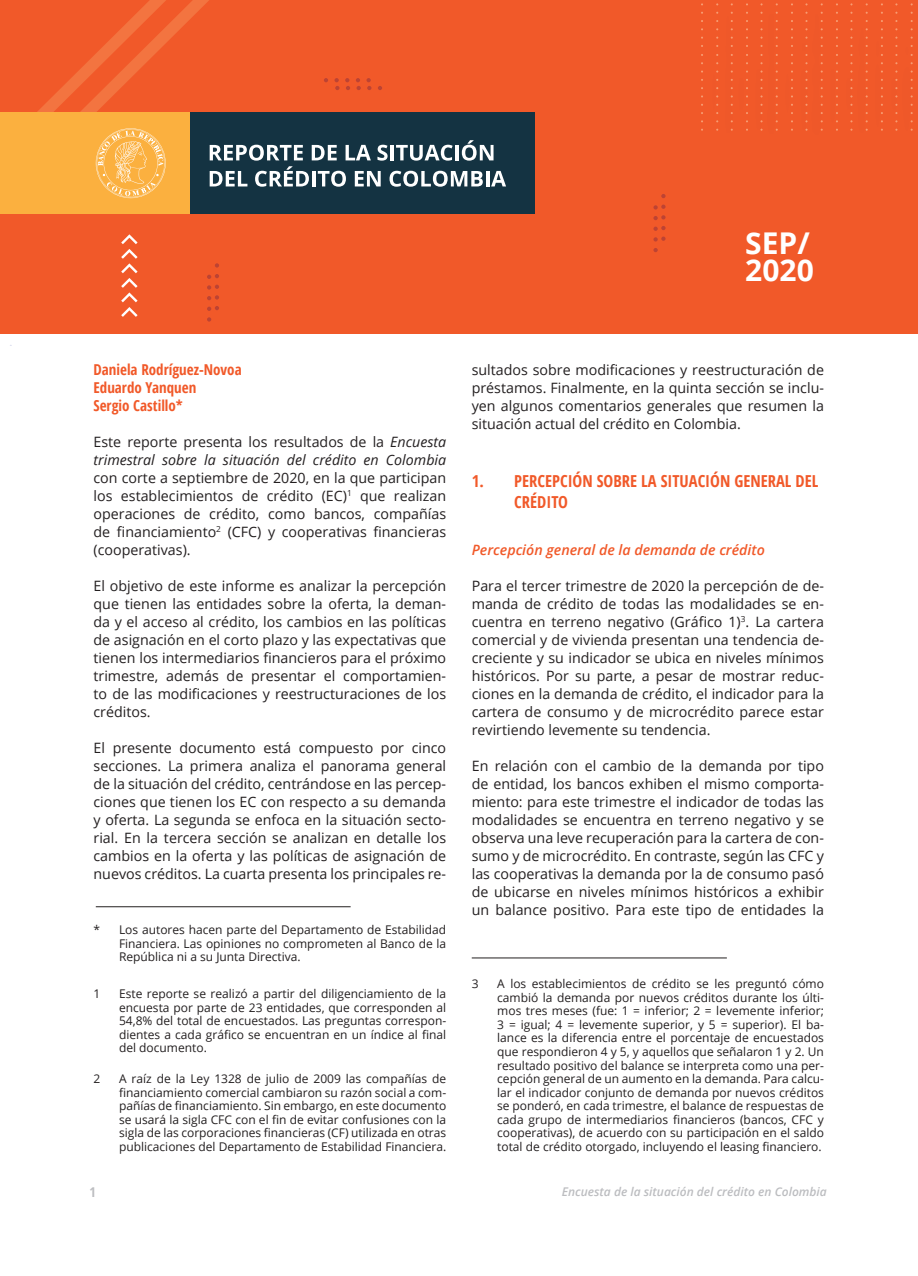
<style>
.page{position:relative;width:918px;height:1276px;background:#fff}
.page>*{position:absolute;margin:0;border:0;box-sizing:border-box;transform-origin:0 0}
.t1{font:700 30px "Open Sans";color:#fff}
.Título_1{font:700 condensed 16.5px/21.6px "Open Sans";color:#f15929}
.Autores{font:700 condensed 15px/18px "Open Sans";color:#f15929}
.Cuerpo_de_texto{font:14.25px/18px "Open Sans";color:#231f20;text-align:justify}
.Subtítulo_1{font:italic 600 14.25px "Open Sans";color:#f15929}
.t2{font:700 condensed 13.5px "Open Sans";color:#bcbdc0}
.Nota_al_pie{font:12px/13.5px "Open Sans";color:#231f20;text-align:justify}
.t3{font:italic 600 12px "Open Sans";color:#bcbdc0}
.s1{font-style:italic}
</style>
<div class="page">
<hr style="left:472px;top:957px;width:255px;height:1px;background:#231f20">
<hr style="left:96px;top:906px;width:255px;height:1px;background:#231f20">
<div style="left:0;top:0;width:918px;height:333px;background:#f15929"></div>
<svg style="left:215px;top:263px;width:4px;height:5px"></svg>
<svg style="left:207px;top:274px;width:12px;height:5px"></svg>
<svg style="left:207px;top:285px;width:12px;height:15px"></svg>
<svg style="left:207px;top:306px;width:12px;height:5px"></svg>
<svg style="left:207px;top:317px;width:4px;height:5px"></svg>
<svg style="left:661px;top:194px;width:5px;height:4px"></svg>
<svg style="left:653px;top:205px;width:13px;height:15px"></svg>
<svg style="left:653px;top:226px;width:13px;height:15px"></svg>
<svg style="left:653px;top:248px;width:5px;height:4px"></svg>
<div style="left:188px;top:112px;width:347px;height:102px;background:#143342"></div>
<div style="left:0;top:112px;width:189px;height:102px;background:#fbb03f"></div>
<svg style="left:37px;top:0;width:469px;height:208px"></svg>
<svg style="left:121px;top:234px;width:17px;height:83px"></svg>
<img style="left:701px;top:4px;width:211px;height:126px">
<p class="t1" style="left:745px;top:221px;width:66px">SEP/</p>
<p class="t1" style="left:745px;top:248px;width:70px">2020</p>
<p class="Autores" style="left:94px;top:360px;width:150px">Daniela Rodríguez-Novoa</p>
<p class="Autores" style="left:94px;top:378px;width:104px">Eduardo Yanquen<br>Sergio Castillo*</p>
<p class="Cuerpo_de_texto" style="left:94px;top:432px;width:354px">Este reporte presenta los resultados de la <span class="s1">Encuesta trimestral sobre la situación del crédito en Colombia </span>con corte a septiembre de 2020, en la que participan los establecimientos de crédito (EC)<sup>1</sup> que realizan operaciones de crédito, como bancos, compañías de financiamiento<sup>2</sup> (CFC) y cooperativas financieras (cooperativas).</p>
<p class="Cuerpo_de_texto" style="left:94px;top:576px;width:354px">El objetivo de este informe es analizar la percepción que tienen las entidades sobre la oferta, la deman&shy;da y el acceso al crédito, los cambios en las políticas de asignación en el corto plazo y las expectativas que tienen los intermediarios financieros para el próximo trimestre, además de presentar el comportamien&shy;to de las modificaciones y reestructuraciones de los créditos.</p>
<p class="Cuerpo_de_texto" style="left:94px;top:738px;width:354px">El presente documento está compuesto por cinco secciones. La primera analiza el panorama general de la situación del crédito, centrándose en las percep&shy;ciones que tienen los EC con respecto a su demanda y oferta. La segunda se enfoca en la situación secto&shy;rial. En la tercera sección se analizan en detalle los cambios en la oferta y las políticas de asignación de nuevos créditos. La cuarta presenta los principales re-</p>
<p class="Nota_al_pie" style="left:119px;top:922px;width:329px;text-indent:-26px">* Los autores hacen parte del Departamento de Estabilidad Financiera. Las opiniones no comprometen al Banco de la República ni a su Junta Directiva.</p>
<p class="Nota_al_pie" style="left:94px;top:987px;width:8px">1</p>
<p class="Nota_al_pie" style="left:119px;top:987px;width:329px">Este reporte se realizó a partir del diligenciamiento de la encuesta por parte de 23 entidades, que corresponden al 54,8% del total de encuestados. Las preguntas correspon&shy;dientes a cada gráfico se encuentran en un índice al final del documento.</p>
<p class="Nota_al_pie" style="left:94px;top:1071px;width:8px">2</p>
<p class="Nota_al_pie" style="left:119px;top:1071px;width:329px">A raíz de la Ley 1328 de julio de 2009 las compañías de financiamiento comercial cambiaron su razón social a com&shy;pañías de financiamiento. Sin embargo, en este documento se usará la sigla CFC con el fin de evitar confusiones con la sigla de las corporaciones financieras (CF) utilizada en otras publicaciones del Departamento de Estabilidad Financiera.</p>
<p class="Cuerpo_de_texto" style="left:472px;top:360px;width:354px">sultados sobre modificaciones y reestructuración de préstamos. Finalmente, en la quinta sección se inclu&shy;yen algunos comentarios generales que resumen la situación actual del crédito en Colombia.</p>
<p class="Título_1" style="left:514px;top:469px;width:306px;text-indent:-43px">1. PERCEPCIÓN SOBRE LA SITUACIÓN GENERAL DEL<br>CRÉDITO</p>
<p class="Subtítulo_1" style="left:472px;top:540px;width:295px">Percepción general de la demanda de crédito</p>
<p class="Cuerpo_de_texto" style="left:472px;top:576px;width:354px">Para el tercer trimestre de 2020 la percepción de de&shy;manda de crédito de todas las modalidades se en&shy;cuentra en terreno negativo (Gráfico 1)<sup>3</sup>. La cartera comercial y de vivienda presentan una tendencia de&shy;creciente y su indicador se ubica en niveles mínimos históricos. Por su parte, a pesar de mostrar reduc&shy;ciones en la demanda de crédito, el indicador para la cartera de consumo y de microcrédito parece estar revirtiendo levemente su tendencia.</p>
<p class="Cuerpo_de_texto" style="left:472px;top:756px;width:354px">En relación con el cambio de la demanda por tipo de entidad, los bancos exhiben el mismo comporta&shy;miento: para este trimestre el indicador de todas las modalidades se encuentra en terreno negativo y se observa una leve recuperación para la cartera de con&shy;sumo y de microcrédito. En contraste, según las CFC y las cooperativas la demanda por la de consumo pasó de ubicarse en niveles mínimos históricos a exhibir un balance positivo. Para este tipo de entidades la</p>
<p class="Nota_al_pie" style="left:472px;top:977px;width:8px">3</p>
<p class="Nota_al_pie" style="left:497px;top:977px;width:328px">A los establecimientos de crédito se les preguntó cómo cambió la demanda por nuevos créditos durante los últi&shy;mos tres meses (fue: 1 = inferior; 2 = levemente inferior; 3 = igual; 4 = levemente superior, y 5 = superior). El ba&shy;lance es la diferencia entre el porcentaje de encuestados que respondieron 4 y 5, y aquellos que señalaron 1 y 2. Un resultado positivo del balance se interpreta como una per&shy;cepción general de un aumento en la demanda. Para calcu&shy;lar el indicador conjunto de demanda por nuevos créditos se ponderó, en cada trimestre, el balance de respuestas de cada grupo de intermediarios financieros (bancos, CFC y cooperativas), de acuerdo con su participación en el saldo total de crédito otorgado, incluyendo el leasing financiero.</p>
<p class="t2" style="left:90px;top:1183px;width:8px">1</p>
<p class="t3" style="left:562px;top:1183px;width:267px">Encuesta de la situación del crédito en Colombia</p>
</div>
